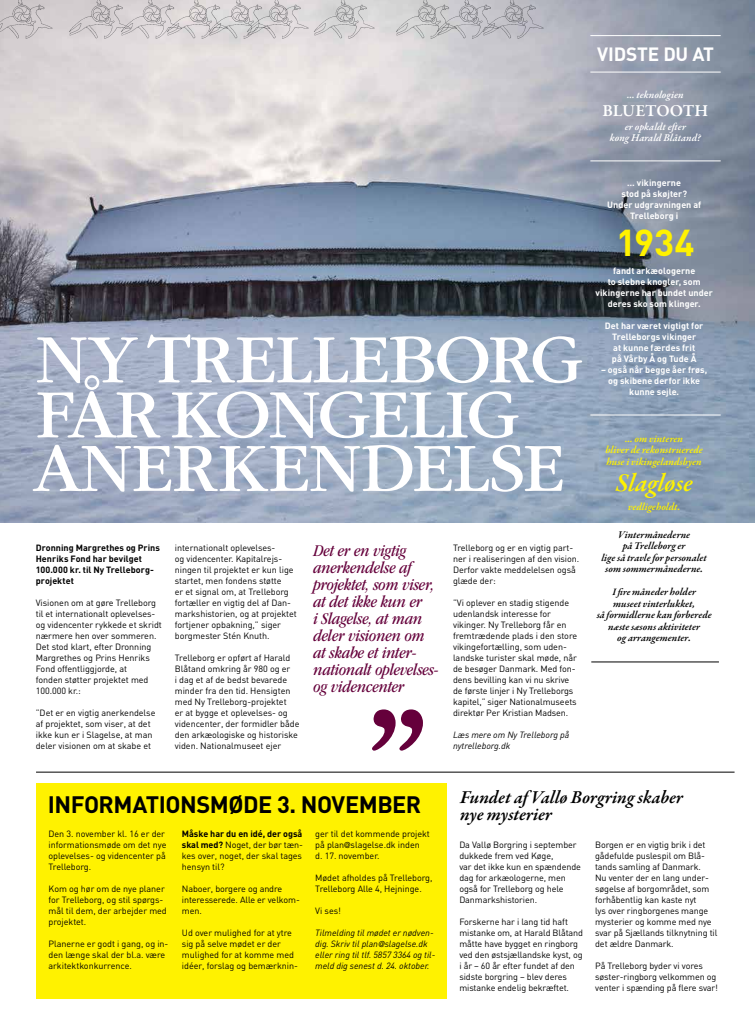
<style>
.page{position:relative;width:755px;height:1035px;background:#fff}
.page>*{position:absolute;margin:0;border:0;box-sizing:border-box;transform-origin:0 0}
.t1{font:72px/54.3px "ITC Garamond Std";letter-spacing:-.025em;color:#fff}
.t2{font:700 37px "DIN";color:#fff200}
.t3{font:italic 600 26px "Garamond Premr Pro";letter-spacing:-.01em;color:#fff200}
.t4{font:700 23.5px "DIN";letter-spacing:-.025em;color:#000}
.t5{font:700 19px "DIN";letter-spacing:-.01em;color:#fff}
.t6{font:italic 600 18.5px/17px "Garamond Premr Pro";letter-spacing:-.005em;color:#000}
.t7{font:italic condensed 17px/17px "ITC Garamond Std";letter-spacing:-.01em;color:#65003b}
.t8{font:600 17px "Garamond Premr Pro";letter-spacing:-.015em;color:#fff}
.t9{font:italic 600 10.6px/11.5px "Garamond Premr Pro";color:#fff200;text-align:center}
.t10{font:italic 600 10.6px/11.5px "Garamond Premr Pro";letter-spacing:.005em;color:#fff;text-align:center}
.t11{font:italic 600 10.5px/11.5px "Garamond Premr Pro";color:#000;text-align:center}
.t12{font:9px/11px "DIN";letter-spacing:-.005em;color:#000}
.t13{font:700 9px/11px "DIN";letter-spacing:.005em;color:#fff;text-align:center}
.t14{font:italic 9px/11px "DIN";letter-spacing:-.005em;color:#000}
.t15{font:700 9px/11px "DIN";letter-spacing:.005em;color:#000}
.s1{font-size:10px}
.s2{font-weight:700}
.s3{font-family:"Futura";font-size:8px}
</style>
<div class="page">
<img style="left:0;top:0;width:754px;height:522px">
<img style="left:499px;top:0;width:51px;height:39px">
<img style="left:458px;top:0;width:41px;height:39px">
<img style="left:387px;top:0;width:71px;height:39px">
<img style="left:311px;top:0;width:70px;height:39px">
<img style="left:271px;top:0;width:40px;height:39px">
<img style="left:229px;top:0;width:42px;height:39px">
<img style="left:185px;top:0;width:44px;height:39px">
<img style="left:137px;top:0;width:48px;height:39px">
<img style="left:61px;top:0;width:76px;height:39px">
<img style="left:0;top:0;width:58px;height:39px">
<svg style="left:372px;top:709px;width:50px;height:41px"></svg>
<hr style="left:36px;top:772px;width:698px;height:1px;background:#000">
<div style="left:36px;top:783px;width:410px;height:216px;background:#fff200"></div>
<hr style="left:590px;top:161px;width:130px;height:1px;background:#fff">
<hr style="left:590px;top:415px;width:130px;height:1px;background:#fff">
<hr style="left:591px;top:661px;width:127px;height:1px;background:#000">
<hr style="left:590px;top:72px;width:130px;height:1px;background:#fff">
<hr style="left:590px;top:35px;width:130px;height:1px;background:#fff">
<h3 class="t5" style="left:596px;top:42px;width:118px">vidste du at</h3>
<p class="t10" style="left:626px;top:90px;width:58px">… teknologien</p>
<h3 class="t8" style="left:602px;top:101px;width:107px">BLUETOOTH</h3>
<p class="t10" style="left:609px;top:121px;width:93px">er opkaldt efter<br>kong Harald Blåtand?</p>
<p class="t13" style="left:606px;top:176px;width:95px">… vikingerne<br>stod på skøjter?<br>Under udgravningen af<br>Trelleborg i</p>
<h1 class="t1" style="left:33px;top:333px;width:551px">NY TRELLEBORG<br>FÅR KONGELIG<br>ANERKENDELSE</h1>
<p class="t15" style="left:36px;top:542px;width:126px">Dronning Margrethes og Prins<br>Henriks Fond har bevilget<br>100.000 kr. til Ny Trelleborg&shy;projektet</p>
<p class="t12" style="left:36px;top:597px;width:127px">Visionen om at gøre Trelleborg til et internationalt oplevelses&shy;og videncenter rykkede et skridt nærmere hen over sommeren.<br>Det stod klart, efter Dronning<br>Margrethes og Prins Henriks<br>Fond offentliggjorde, at<br>fonden støtter projektet med<br>100.000 kr.:</p>
<p class="t12" style="left:36px;top:707px;width:121px">”Det er en vigtig anerkendelse af projektet, som viser, at det ikke kun er i Slagelse, at man deler visionen om at skabe et</p>
<p class="t12" style="left:175px;top:542px;width:123px">internationalt oplevelses-<br>og videncenter. Kapitalrejs&shy;ningen til projektet er kun lige startet, men fondens støtte<br>er et signal om, at Trelleborg fortæller en vigtig del af Dan&shy;markshistorien, og at projektet fortjener opbakning,” siger borgmester Stén Knuth.</p>
<p class="t12" style="left:175px;top:652px;width:126px">Trelleborg er opført af Harald<br>Blåtand omkring år 980 og er<br>i dag et af de bedst bevarede minder fra den tid. Hensigten med Ny Trelleborg-projektet<br>er at bygge et oplevelses- og videncenter, der formidler både den arkæologiske og historiske viden. Nationalmuseet ejer</p>
<h3 class="t7" style="left:313px;top:542px;width:127px">Det er en vigtig anerkendelse af projektet, som viser, at det ikke kun er<br>i Slagelse, at man deler visionen om at skabe et inter&shy;nationalt oplevelses&shy;og videncenter</h3>
<p class="t12" style="left:452px;top:542px;width:128px">Trelleborg og er en vigtig part&shy;ner i realiseringen af den vision.<br>Derfor vakte meddelelsen også glæde der:</p>
<p class="t12" style="left:452px;top:597px;width:126px">”Vi oplever en stadig stigende udenlandsk interesse for vikinger. Ny Trelleborg får en fremtrædende plads i den store vikingefortælling, som uden&shy;landske turister skal møde, når de besøger Danmark. Med fon&shy;dens bevilling kan vi nu skrive de første linjer i Ny Trelleborgs kapitel,” siger Nationalmuseets direktør Per Kristian Madsen.</p>
<p class="t14" style="left:452px;top:729px;width:118px">Læs mere om Ny Trelleborg på nytrelleborg.dk</p>
<h2 class="t2" style="left:616px;top:219px;width:80px">1934</h2>
<p class="t13" style="left:595px;top:264px;width:119px">fandt arkæologerne<br>to slebne knogler, som vikingerne har bundet under deres sko som klinger.</p>
<p class="t13" style="left:604px;top:319px;width:100px">Det har været vigtigt for<br>Trelleborgs vikinger<br>at kunne færdes frit<br>på Vårby Å og Tude Å</p>
<p class="t13" style="left:600px;top:363px;width:108px">– også når begge åer frøs, og skibene derfor ikke kunne sejle.</p>
<p class="t9" style="left:605px;top:433px;width:99px">… om vinteren<br>bliver de rekonstruerede huse i vikingelandsbyen</p>
<h3 class="t3" style="left:615px;top:466px;width:79px">Slagløse</h3>
<p class="t9" style="left:627px;top:502px;width:54px">vedligeholdt.</p>
<p class="t11" style="left:601px;top:529px;width:107px">Vintermånederne<br>på Trelleborg er<br>lige så travle for personalet som sommermånederne.</p>
<p class="t11" style="left:596px;top:587px;width:116px"><span class="s1">I fire</span> måneder holder<br>museet vinterlukket,<br>så formidlerne kan forberede næste sæsons aktiviteter<br>og arrangementer.</p>
<h3 class="t4" style="left:48px;top:789px;width:374px">informationsmøde 3. november</h3>
<p class="t12" style="left:48px;top:828px;width:119px">Den 3. november kl. 16 er der informationsmøde om det nye oplevelses- og videncenter på<br>Trelleborg.</p>
<p class="t12" style="left:48px;top:883px;width:120px">Kom og hør om de nye planer for Trelleborg, og stil spørgs&shy;mål til dem, der arbejder med projektet.</p>
<p class="t12" style="left:48px;top:938px;width:121px">Planerne er godt i gang, og in&shy;den længe skal der bl.a. være arkitektkonkurrence.</p>
<p class="t12" style="left:182px;top:828px;width:123px;text-align:justify"><span class="s2">Måske har du en idé, der også skal med?</span> Noget, der bør tæn&shy;kes over, noget, der skal tages hensyn til?</p>
<p class="t12" style="left:182px;top:883px;width:119px">Naboer, borgere og andre interesserede. Alle er velkom&shy;men.</p>
<p class="t12" style="left:182px;top:927px;width:117px">Ud over mulighed for at ytre sig på selve mødet er der mulighed for at komme med idéer, forslag og bemærknin-</p>
<p class="t12" style="left:315px;top:828px;width:116px">ger til det kommende projekt på plan<span class="s3">@</span>slagelse.dk inden<br>d. 17. november.</p>
<p class="t12" style="left:315px;top:872px;width:119px">Mødet afholdes på Trelleborg,<br>Trelleborg Alle 4, Hejninge.</p>
<p class="t12" style="left:315px;top:905px;width:27px">Vi ses!</p>
<p class="t14" style="left:315px;top:927px;width:121px">Tilmelding til mødet er nødven&shy;dig. Skriv til plan<span class="s3">@</span>slagelse.dk eller ring til tlf. 5857 3364 og til&shy;meld dig senest d. 24. oktober.</p>
<h3 class="t6" style="left:460px;top:789px;width:224px">Fundet af Vallø Borgring skaber nye mysterier</h3>
<p class="t12" style="left:459px;top:839px;width:123px">Da Vallø Borgring i september dukkede frem ved Køge,<br>var det ikke kun en spændende dag for arkæologerne, men også for Trelleborg og hele<br>Danmarkshistorien.</p>
<p class="t12" style="left:459px;top:916px;width:125px">Forskerne har i lang tid haft mistanke om, at Harald Blåtand måtte have bygget en ringborg ved den østsjællandske kyst, og i år – 60 år efter fundet af den sidste borgring – blev deres mistanke endelig bekræftet.</p>
<p class="t12" style="left:594px;top:839px;width:124px">Borgen er en vigtig brik i det gådefulde puslespil om Blå&shy;tands samling af Danmark.<br>Nu venter der en lang under&shy;søgelse af borgområdet, som forhåbentlig kan kaste nyt<br>lys over ringborgenes mange mysterier og komme med nye svar på Sjællands tilknytning til det ældre Danmark.</p>
<p class="t12" style="left:594px;top:960px;width:124px">På Trelleborg byder vi vores søster-ringborg velkommen og venter i spænding på flere svar!</p>
</div>
